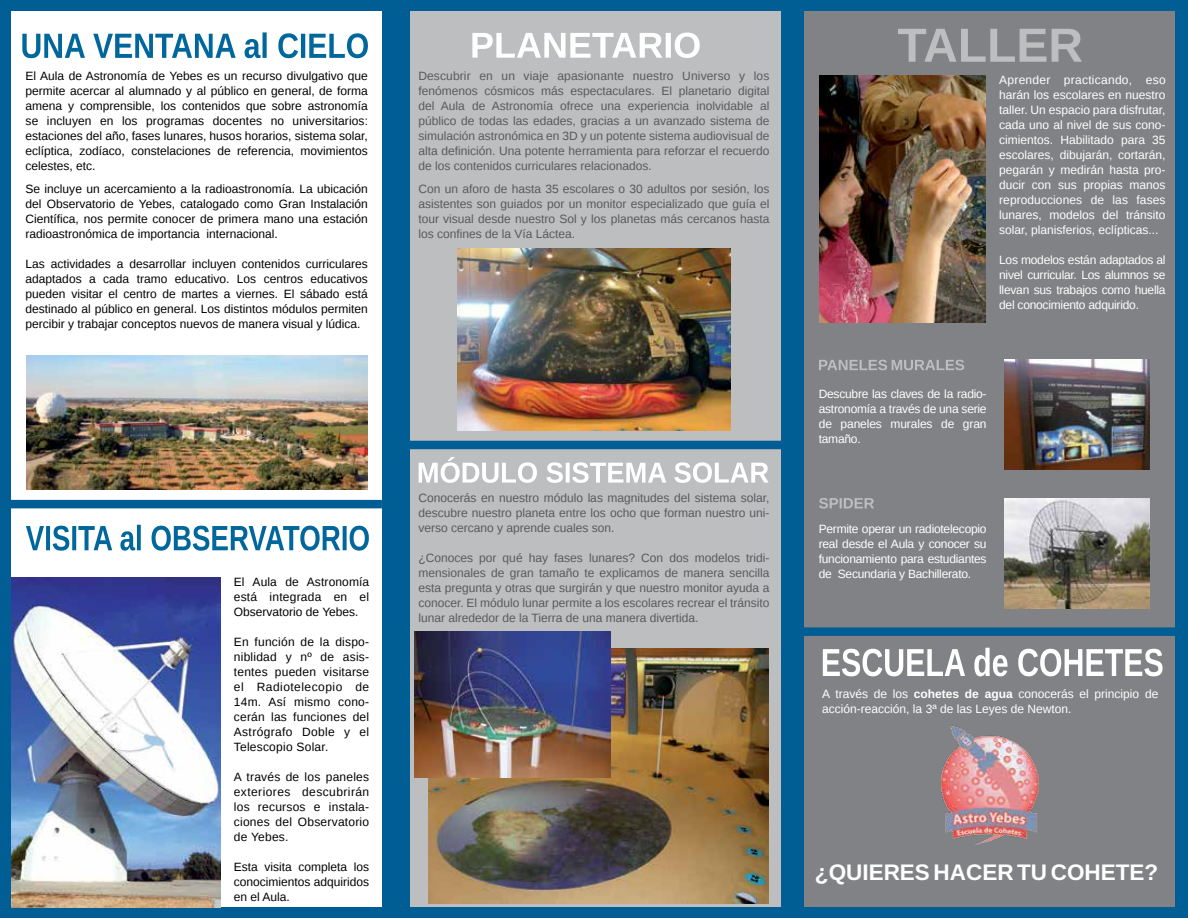
<style>
.page{position:relative;width:1188px;height:918px;background:#005e95}
.page>*{position:absolute;margin:0;border:0;box-sizing:border-box;transform-origin:0 0}
.t1{font:700 22.5px "Liberation Sans";color:#fff}
.t2{font:12px/15px "Liberation Sans";color:#000;text-align:justify}
.t3{font:12px/15px "Liberation Sans";color:#58595b;text-align:justify}
.t4{font:12px/15px "Liberation Sans";letter-spacing:-.01em;color:#fff;text-align:justify}
.s1{font-weight:700}
</style>
<div class="page">
<div style="left:11px;top:12px;width:371px;height:895px;background:#fff"></div>
<div style="left:410px;top:12px;width:371px;height:895px;background:#bcbec0"></div>
<div style="left:805px;top:12px;width:370px;height:895px;background:#808285"></div>
<svg style="left:472px;top:33px;width:228px;height:25px"></svg>
<img style="left:429px;top:649px;width:339px;height:254px">
<img style="left:415px;top:631px;width:195px;height:147px">
<img style="left:457px;top:248px;width:274px;height:182px">
<svg style="left:419px;top:457px;width:350px;height:26px"></svg>
<div style="left:403px;top:441px;width:385px;height:8px;background:#005e95"></div>
<div style="left:794px;top:627px;width:385px;height:9px;background:#005e95"></div>
<div style="left:0;top:500px;width:382px;height:8px;background:#005e95"></div>
<img style="left:26px;top:356px;width:341px;height:133px">
<svg style="left:26px;top:525px;width:343px;height:26px"></svg>
<img style="left:11px;top:577px;width:209px;height:330px">
<svg style="left:898px;top:29px;width:184px;height:33px"></svg>
<img style="left:820px;top:75px;width:166px;height:247px">
<img style="left:940px;top:726px;width:99px;height:119px">
<svg style="left:823px;top:648px;width:340px;height:28px"></svg>
<svg style="left:819px;top:360px;width:145px;height:10px"></svg>
<svg style="left:819px;top:498px;width:55px;height:11px"></svg>
<img style="left:1004px;top:360px;width:146px;height:110px">
<img style="left:1004px;top:498px;width:146px;height:110px">
<svg style="left:22px;top:32px;width:346px;height:26px"></svg>
<p class="t2" style="left:26px;top:69px;width:344px">El Aula de Astronomía de Yebes es un recurso divulgativo que permite acercar al alumnado y al público en general, de forma amena y comprensible, los contenidos que sobre astronomía se incluyen en los programas docentes no universitarios: estaciones del año, fases lunares, husos horarios, sistema solar, eclíptica, zodíaco, constelaciones de referencia, movimientos celestes, etc.</p>
<p class="t2" style="left:26px;top:182px;width:344px">Se incluye un acercamiento a la radioastronomía. La ubicación del Observatorio de Yebes, catalogado como Gran Instalación Científica, nos permite conocer de primera mano una estación radioastronómica de importancia internacional.</p>
<p class="t2" style="left:26px;top:257px;width:344px">Las actividades a desarrollar incluyen contenidos curriculares adaptados a cada tramo educativo. Los centros educativos pueden visitar el centro de martes a viernes. El sábado está destinado al público en general. Los distintos módulos permiten percibir y trabajar conceptos nuevos de manera visual y lúdica.</p>
<p class="t2" style="left:234px;top:575px;width:137px">El Aula de Astronomía está integrada en el Observatorio de Yebes.</p>
<p class="t2" style="left:234px;top:635px;width:137px">En función de la dispo&shy;niblidad y nº de asis&shy;tentes pueden visitarse el Radiotelecopio de 14m. Así mismo cono&shy;cerán las funciones del Astrógrafo Doble y el Telescopio Solar.</p>
<p class="t2" style="left:234px;top:770px;width:137px">A través de los paneles exteriores descubrirán los recursos e instala&shy;ciones del Observatorio de Yebes.</p>
<p class="t2" style="left:234px;top:860px;width:137px">Esta visita completa los conocimientos adquiridos en el Aula.</p>
<p class="t3" style="left:418px;top:69px;width:353px">Descubrir en un viaje apasionante nuestro Universo y los fenómenos cósmicos más espectaculares. El planetario digital del Aula de Astronomía ofrece una experiencia inolvidable al público de todas las edades, gracias a un avanzado sistema de simulación astronómica en 3D y un potente sistema audiovisual de alta definición. Una potente herramienta para reforzar el recuerdo de los contenidos curriculares relacionados.</p>
<p class="t3" style="left:418px;top:182px;width:353px">Con un aforo de hasta 35 escolares o 30 adultos por sesión, los asistentes son guiados por un monitor especializado que guía el tour visual desde nuestro Sol y los planetas más cercanos hasta los confines de la Vía Láctea.</p>
<p class="t3" style="left:418px;top:491px;width:353px">Conocerás en nuestro módulo las magnitudes del sistema solar, descubre nuestro planeta entre los ocho que forman nuestro uni&shy;verso cercano y aprende cuales son.</p>
<p class="t3" style="left:418px;top:551px;width:353px">¿Conoces por qué hay fases lunares? Con dos modelos tridi&shy;mensionales de gran tamaño te explicamos de manera sencilla esta pregunta y otras que surgirán y que nuestro monitor ayuda a conocer. El módulo lunar permite a los escolares recrear el tránsito lunar alrededor de la Tierra de una manera divertida.</p>
<p class="t4" style="left:999px;top:73px;width:168px">Aprender practicando, eso harán los escolares en nuestro taller. Un espacio para disfrutar, cada uno al nivel de sus cono&shy;cimientos. Habilitado para 35 escolares, dibujarán, cortarán, pegarán y medirán hasta pro&shy;ducir con sus propias manos reproducciones de las fases lunares, modelos del tránsito solar, planisferios, eclípticas...</p>
<p class="t4" style="left:999px;top:253px;width:168px">Los modelos están adaptados al nivel curricular. Los alumnos se llevan sus trabajos como huella del conocimiento adquirido.</p>
<p class="t4" style="left:819px;top:387px;width:169px">Descubre las claves de la radio&shy;astronomía a través de una serie de paneles murales de gran tamaño.</p>
<p class="t4" style="left:819px;top:522px;width:169px">Permite operar un radiotelecopio real desde el Aula y conocer su funcionamiento para estudiantes de Secundaria y Bachillerato.</p>
<p class="t4" style="left:822px;top:687px;width:338px">A través de los <span class="s1">COHETES DE AGUA</span> conocerás el principio de acción-reacción, la 3ª de las Leyes de Newton.</p>
<h1 class="t1" style="left:815px;top:856px;width:46px">¿QUIERES</h1>
<h1 class="t1" style="left:934px;top:856px;width:17px">HACER</h1>
<h1 class="t1" style="left:1017px;top:856px;width:51px">TU COHE</h1>
<h1 class="t1" style="left:1116px;top:856px;width:44px">TE?</h1>
</div>
